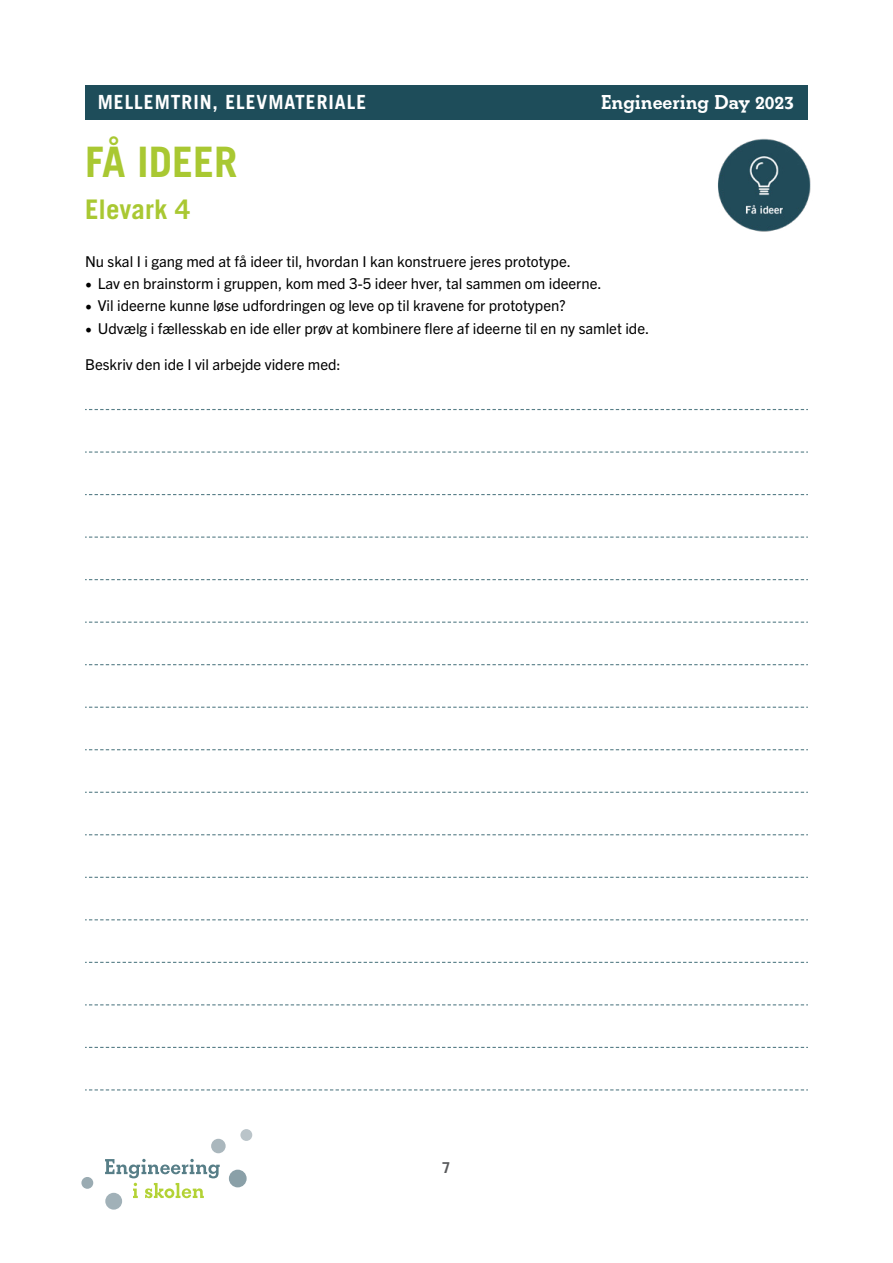
<style>
.page{position:relative;width:893px;height:1263px;background:#fff}
.page>*{position:absolute;margin:0;border:0;box-sizing:border-box;transform-origin:0 0}
.t1{font:700 42px "Trade Gothic LT Std";color:#a9c832}
.t2{font:700 27px "Trade Gothic LT Std";color:#a9c832}
.t3{font:700 21px "Beton EF";color:#fff}
.t4{font:700 19.5px "Trade Gothic LT Std";letter-spacing:.05em;color:#fff}
.t5{font:15px "Trade Gothic Next LT Pro";color:#000}
.t6{font:700 15px "Trade Gothic LT Std";color:#58595b}
.s1{font-family:"Minion Pro";font-size:18px}
</style>
<div class="page">
<div style="left:229px;top:1170px;width:18px;height:17px;background:#8aa0a8;border-radius:50%"></div>
<div style="left:240px;top:1129px;width:12px;height:12px;background:#bac4c9;border-radius:50%"></div>
<div style="left:211px;top:1139px;width:15px;height:14px;background:#aab7bd;border-radius:50%"></div>
<div style="left:105px;top:1193px;width:17px;height:16px;background:#a1b1b8;border-radius:50%"></div>
<div style="left:81px;top:1177px;width:12px;height:12px;background:#9aabb2;border-radius:50%"></div>
<svg style="left:105px;top:1159px;width:115px;height:39px"></svg>
<div style="left:85px;top:85px;width:723px;height:34px;background:#1e4d5a"></div>
<img style="left:718px;top:138px;width:93px;height:94px">
<svg style="left:85px;top:409px;width:723px;height:1px"></svg>
<svg style="left:85px;top:451px;width:723px;height:2px"></svg>
<svg style="left:85px;top:494px;width:723px;height:1px"></svg>
<svg style="left:85px;top:536px;width:723px;height:2px"></svg>
<svg style="left:85px;top:579px;width:723px;height:1px"></svg>
<svg style="left:85px;top:622px;width:723px;height:1px"></svg>
<svg style="left:85px;top:664px;width:723px;height:1px"></svg>
<svg style="left:85px;top:707px;width:723px;height:1px"></svg>
<svg style="left:85px;top:749px;width:723px;height:1px"></svg>
<svg style="left:85px;top:792px;width:723px;height:1px"></svg>
<svg style="left:85px;top:834px;width:723px;height:1px"></svg>
<svg style="left:85px;top:877px;width:723px;height:1px"></svg>
<svg style="left:85px;top:919px;width:723px;height:1px"></svg>
<svg style="left:85px;top:962px;width:723px;height:1px"></svg>
<svg style="left:85px;top:1004px;width:723px;height:1px"></svg>
<svg style="left:85px;top:1047px;width:723px;height:1px"></svg>
<svg style="left:85px;top:1089px;width:723px;height:1px"></svg>
<h3 class="t4" style="left:98px;top:90px;width:270px">MELLEMTRIN, ELEVMATERIALE</h3>
<h3 class="t3" style="left:601px;top:90px;width:195px">Engineering Day 2023</h3>
<h1 class="t1" style="left:85px;top:136px;width:154px">FÅ IDEER</h1>
<h2 class="t2" style="left:85px;top:193px;width:107px">Elevark 4</h2>
<p class="t5" style="left:85px;top:251px;width:487px">Nu skal I i gang med at få ideer til, hvordan I kan konstruere jeres prototype.</p>
<p class="t5" style="left:85px;top:273px;width:518px"><span class="s1">•</span> Lav en brainstorm i gruppen, kom med 3-5 ideer hver, tal sammen om ideerne.</p>
<p class="t5" style="left:85px;top:295px;width:482px"><span class="s1">•</span> Vil ideerne kunne løse udfordringen og leve op til kravene for prototypen?</p>
<p class="t5" style="left:85px;top:318px;width:566px"><span class="s1">•</span> Udvælg i fællesskab en ide eller prøv at kombinere flere af ideerne til en ny samlet ide.</p>
<p class="t5" style="left:85px;top:354px;width:257px">Beskriv den ide I vil arbejde videre med:</p>
<p class="t6" style="left:442px;top:1158px;width:10px">7</p>
</div>
